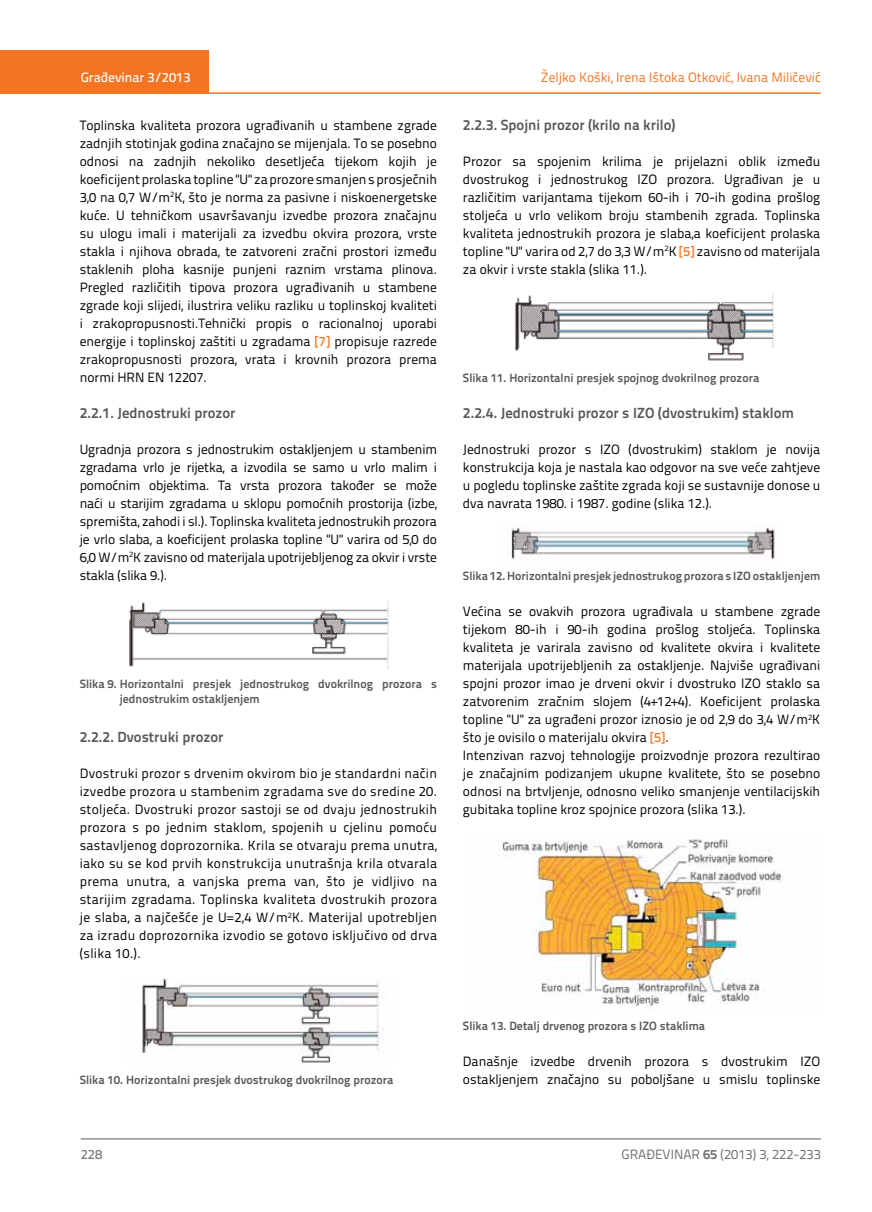
<style>
.page{position:relative;width:872px;height:1212px;background:#fff}
.page>*{position:absolute;margin:0;border:0;box-sizing:border-box;transform-origin:0 0}
.t1{font:700 14.7px "Titillium Text 22 L";color:#58595b}
.t2{font:13.5px/18px "Titillium Text 22 L";color:#000;text-align:justify}
.t3{font:13.5px "Titillium Text 22 L";color:#f47421}
.t4{font:13.5px "Titillium Text 22 L";color:#6d6e71}
.t5{font:500 13.5px "Titillium Text 22 L";color:#fff}
.t6{font:500 13.5px "Titillium Text 22 L";color:#797a7d}
.t7{font:700 12px/15px "Titillium Text 22 L";color:#58595b}
.s1{font-weight:500;color:#f47421}
.s2{font-weight:700}
</style>
<div class="page">
<div style="left:0;top:50px;width:208px;height:44px;background:#f47421"></div>
<hr style="left:0;top:92px;width:821px;height:2px;background:#f47421">
<hr style="left:81px;top:1139px;width:740px;height:1px;background:#58595b">
<img style="left:129px;top:600px;width:260px;height:68px">
<img style="left:142px;top:978px;width:243px;height:85px">
<img style="left:515px;top:293px;width:259px;height:68px">
<img style="left:509px;top:526px;width:266px;height:33px">
<img style="left:499px;top:839px;width:284px;height:168px">
<p class="t5" style="left:81px;top:67px;width:111px">Građevinar 3/2013</p>
<p class="t2" style="left:80px;top:115px;width:359px">Toplinska kvaliteta prozora ugrađivanih u stambene zgrade zadnjih stotinjak godina značajno se mijenjala. To se posebno odnosi na zadnjih nekoliko desetljeća tijekom kojih je koeficijent prolaska topline "U" za prozore smanjen s prosječnih 3,0 na 0,7 W/m<sup>2</sup>K, što je norma za pasivne i niskoenergetske kuće. U tehničkom usavršavanju izvedbe prozora značajnu su ulogu imali i materijali za izvedbu okvira prozora, vrste stakla i njihova obrada, te zatvoreni zračni prostori između staklenih ploha kasnije punjeni raznim vrstama plinova.<br>Pregled različitih tipova prozora ugrađivanih u stambene zgrade koji slijedi, ilustrira veliku razliku u toplinskoj kvaliteti i zrakopropusnosti.Tehnički propis o racionalnoj uporabi energije i toplinskoj zaštiti u zgradama <span class="s1">[7]</span> propisuje razrede zrakopropusnosti prozora, vrata i krovnih prozora prema normi HRN EN 12207.</p>
<p class="t1" style="left:80px;top:401px;width:157px">2.2.1. Jednostruki prozor</p>
<p class="t2" style="left:80px;top:439px;width:359px">Ugradnja prozora s jednostrukim ostakljenjem u stambenim zgradama vrlo je rijetka, a izvodila se samo u vrlo malim i pomoćnim objektima. Ta vrsta prozora također se može naći u starijim zgradama u sklopu pomoćnih prostorija (izbe, spremišta, zahodi i sl.). Toplinska kvaliteta jednostrukih prozora je vrlo slaba, a koeficijent prolaska topline "U" varira od 5,0 do 6,0 W/m<sup>2</sup>K zavisno od materijala upotrijebljenog za okvir i vrste stakla (slika 9.).</p>
<p class="t7" style="left:120px;top:676px;width:319px;text-indent:-40px">Slika 9. Horizontalni presjek jednostrukog dvokrilnog prozora s jednostrukim ostakljenjem</p>
<p class="t1" style="left:80px;top:725px;width:145px">2.2.2. Dvostruki prozor</p>
<p class="t2" style="left:80px;top:764px;width:359px">Dvostruki prozor s drvenim okvirom bio je standardni način izvedbe prozora u stambenim zgradama sve do sredine 20. stoljeća. Dvostruki prozor sastoji se od dvaju jednostrukih prozora s po jednim staklom, spojenih u cjelinu pomoću sastavljenog doprozornika. Krila se otvaraju prema unutra, iako su se kod prvih konstrukcija unutrašnja krila otvarala prema unutra, a vanjska prema van, što je vidljivo na starijim zgradama. Toplinska kvaliteta dvostrukih prozora je slaba, a najčešće je U=2,4 W/m<sup>2</sup>K. Materijal upotrebljen za izradu doprozornika izvodio se gotovo isključivo od drva (slika 10.).</p>
<p class="t7" style="left:80px;top:1072px;width:315px">Slika 10. Horizontalni presjek dvostrukog dvokrilnog prozora</p>
<p class="t3" style="left:541px;top:68px;width:281px">Željko Koški, Irena Ištoka Otković, Ivana Miličević</p>
<p class="t1" style="left:463px;top:113px;width:214px">2.2.3. Spojni prozor (krilo na krilo)</p>
<p class="t2" style="left:463px;top:151px;width:359px">Prozor sa spojenim krilima je prijelazni oblik između dvostrukog i jednostrukog IZO prozora. Ugrađivan je u različitim varijantama tijekom 60-ih i 70-ih godina prošlog stoljeća u vrlo velikom broju stambenih zgrada. Toplinska kvaliteta jednostrukih prozora je slaba,a koeficijent prolaska topline "U" varira od 2,7 do 3,3 W/m<sup>2</sup>K <span class="s1">[5]</span> zavisno od materijala za okvir i vrste stakla (slika 11.).</p>
<p class="t7" style="left:463px;top:369px;width:298px">Slika 11. Horizontalni presjek spojnog dvokrilnog prozora</p>
<p class="t1" style="left:463px;top:401px;width:332px">2.2.4. Jednostruki prozor s IZO (dvostrukim) staklom</p>
<p class="t2" style="left:463px;top:439px;width:359px">Jednostruki prozor s IZO (dvostrukim) staklom je novija konstrukcija koja je nastala kao odgovor na sve veće zahtjeve u pogledu toplinske zaštite zgrada koji se sustavnije donose u dva navrata 1980. i 1987. godine (slika 12.).</p>
<p class="t7" style="left:463px;top:567px;width:359px">Slika 12. Horizontalni presjek jednostrukog prozora s IZO ostakljenjem</p>
<p class="t2" style="left:463px;top:601px;width:359px;text-align:left">Većina se ovakvih prozora ugrađivala u stambene zgrade tijekom 80-ih i 90-ih godina prošlog stoljeća. Toplinska kvaliteta je varirala zavisno od kvalitete okvira i kvalitete materijala upotrijebljenih za ostakljenje. Najviše ugrađivani spojni prozor imao je drveni okvir i dvostruko IZO staklo sa zatvorenim zračnim slojem (4+12+4). Koeficijent prolaska topline "U" za ugrađeni prozor iznosio je od 2,9 do 3,4 W/m<sup>2</sup>K što je ovisilo o materijalu okvira <span class="s1">[5]</span>.<br>Intenzivan razvoj tehnologije proizvodnje prozora rezultirao je značajnim podizanjem ukupne kvalitete, što se posebno odnosi na brtvljenje, odnosno veliko smanjenje ventilacijskih gubitaka topline kroz spojnice prozora (slika 13.).</p>
<p class="t7" style="left:463px;top:1018px;width:244px">Slika 13. Detalj drvenog prozora s IZO staklima</p>
<p class="t2" style="left:463px;top:1052px;width:359px">Današnje izvedbe drvenih prozora s dvostrukim IZO ostakljenjem značajno su poboljšane u smislu toplinske</p>
<p class="t6" style="left:81px;top:1144px;width:23px">228</p>
<p class="t4" style="left:621px;top:1144px;width:201px">GRAĐEVINAR <span class="s2">65</span> (2013) 3, 222-233</p>
</div>
